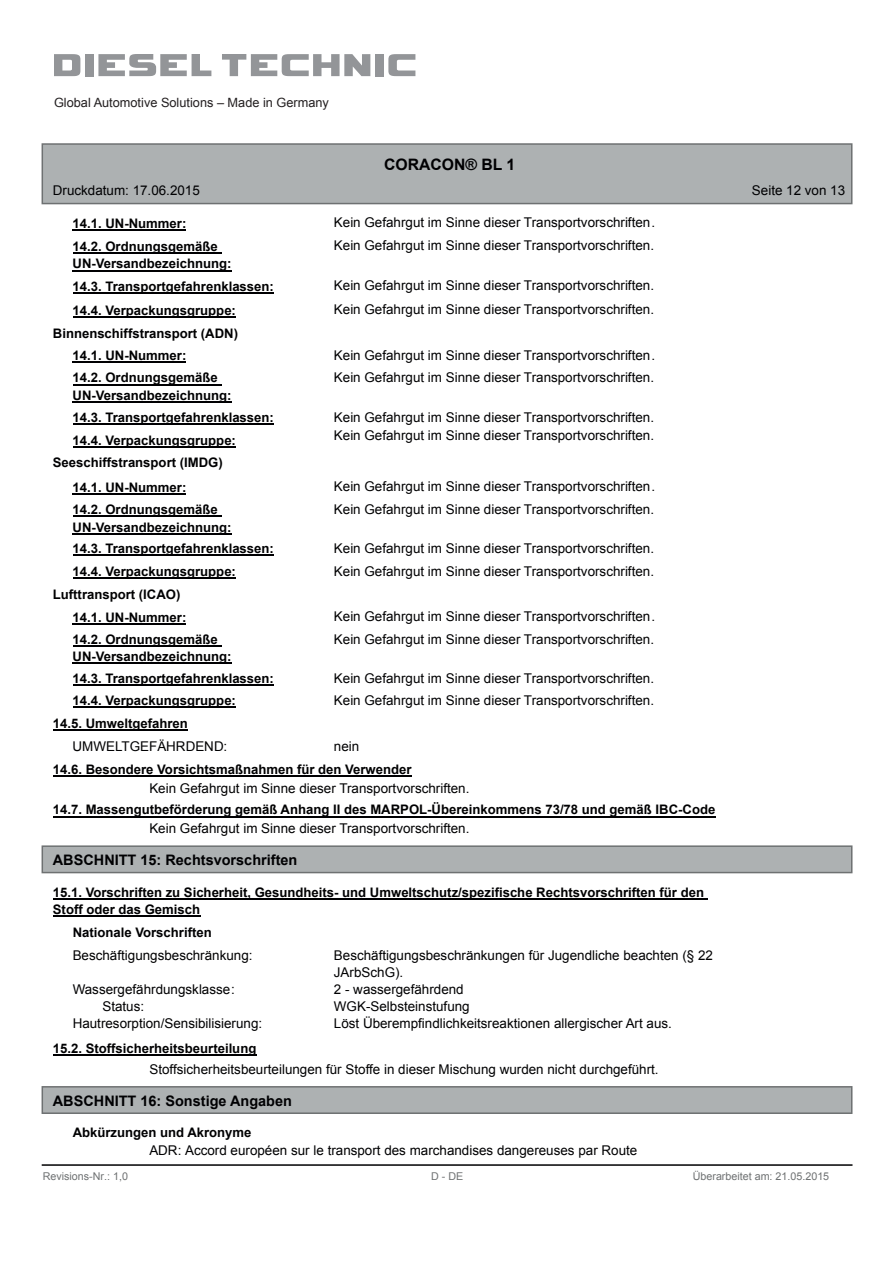
<style>
.page{position:relative;width:893px;height:1263px;background:#fff}
.page>*{position:absolute;margin:0;border:0;box-sizing:border-box;transform-origin:0 0}
.t1{font:700 15.75px "Arial";color:#000002}
.t2{font:700 14.4px "Arial";color:#000002}
.t3{font:13.35px/17.1px "Arial";color:#000002}
.t4{font:700 13.2px/22.4px "Arial";color:#000002}
.t5{font:12.75px "Arial";color:#231f20}
.t6{font:10.8px "Arial";color:#6e7172}
</style>
<div class="page">
<div style="left:42px;top:144px;width:810px;height:60px;background:#adb1b2"></div>
<div style="left:42px;top:143px;width:810px;height:61px;border:2px solid #6e7172"></div>
<div style="left:42px;top:846px;width:810px;height:26px;background:#adb1b2"></div>
<div style="left:42px;top:845px;width:810px;height:28px;border:2px solid #6e7172"></div>
<div style="left:42px;top:1087px;width:810px;height:26px;background:#adb1b2"></div>
<div style="left:42px;top:1086px;width:810px;height:28px;border:2px solid #6e7172"></div>
<hr style="left:42px;top:1164px;width:810px;height:2px;background:#000002">
<hr style="left:73px;top:229px;width:113px;height:2px;background:#000002">
<hr style="left:73px;top:252px;width:148px;height:1px;background:#000002">
<svg style="left:73px;top:270px;width:23px;height:1px"></svg>
<hr style="left:96px;top:270px;width:131px;height:1px;background:#000002">
<hr style="left:73px;top:292px;width:32px;height:2px;background:#000002">
<hr style="left:105px;top:292px;width:164px;height:2px;background:#000002">
<hr style="left:73px;top:316px;width:32px;height:1px;background:#000002">
<hr style="left:105px;top:316px;width:127px;height:1px;background:#000002">
<hr style="left:73px;top:362px;width:113px;height:1px;background:#000002">
<hr style="left:73px;top:384px;width:148px;height:1px;background:#000002">
<svg style="left:73px;top:402px;width:23px;height:1px"></svg>
<hr style="left:96px;top:402px;width:131px;height:1px;background:#000002">
<hr style="left:73px;top:424px;width:32px;height:1px;background:#000002">
<hr style="left:105px;top:424px;width:164px;height:1px;background:#000002">
<hr style="left:73px;top:446px;width:32px;height:2px;background:#000002">
<hr style="left:105px;top:446px;width:127px;height:2px;background:#000002">
<hr style="left:73px;top:493px;width:113px;height:1px;background:#000002">
<hr style="left:73px;top:515px;width:148px;height:1px;background:#000002">
<svg style="left:73px;top:533px;width:23px;height:1px"></svg>
<hr style="left:96px;top:533px;width:131px;height:1px;background:#000002">
<hr style="left:73px;top:555px;width:32px;height:1px;background:#000002">
<hr style="left:105px;top:555px;width:164px;height:1px;background:#000002">
<hr style="left:73px;top:577px;width:32px;height:1px;background:#000002">
<hr style="left:105px;top:577px;width:127px;height:1px;background:#000002">
<hr style="left:73px;top:623px;width:113px;height:2px;background:#000002">
<hr style="left:73px;top:645px;width:148px;height:1px;background:#000002">
<svg style="left:73px;top:663px;width:23px;height:1px"></svg>
<hr style="left:96px;top:663px;width:131px;height:1px;background:#000002">
<hr style="left:73px;top:684px;width:32px;height:2px;background:#000002">
<hr style="left:105px;top:684px;width:164px;height:2px;background:#000002">
<hr style="left:73px;top:707px;width:32px;height:1px;background:#000002">
<hr style="left:105px;top:707px;width:127px;height:1px;background:#000002">
<hr style="left:53px;top:729px;width:135px;height:1px;background:#000002">
<hr style="left:53px;top:775px;width:358px;height:2px;background:#000002">
<hr style="left:53px;top:816px;width:662px;height:1px;background:#000002">
<hr style="left:53px;top:898px;width:33px;height:1px;background:#000002">
<hr style="left:86px;top:898px;width:161px;height:1px;background:#000002">
<hr style="left:247px;top:898px;width:460px;height:1px;background:#000002">
<hr style="left:53px;top:916px;width:147px;height:1px;background:#000002">
<hr style="left:53px;top:1054px;width:203px;height:2px;background:#000002">
<svg style="left:54px;top:54px;width:26px;height:22px"></svg>
<div style="left:85px;top:54px;width:8px;height:22px;background:#939598"></div>
<svg style="left:98px;top:54px;width:113px;height:22px"></svg>
<svg style="left:222px;top:54px;width:148px;height:22px"></svg>
<div style="left:375px;top:54px;width:9px;height:22px;background:#939598"></div>
<svg style="left:388px;top:54px;width:27px;height:22px"></svg>
<p class="t5" style="left:54px;top:94px;width:276px">Global Automotive Solutions – Made in Germany</p>
<p class="t1" style="left:384px;top:154px;width:133px">CORACON® BL 1</p>
<p class="t3" style="left:53px;top:182px;width:149px">Druckdatum: 17.06.2015</p>
<p class="t3" style="left:752px;top:182px;width:95px">Seite 12 von 13</p>
<p class="t4" style="left:73px;top:212px;width:115px">14.1. UN-Nummer:</p>
<p class="t3" style="left:334px;top:214px;width:323px">Kein Gefahrgut im Sinne dieser Transportvorschriften.</p>
<p class="t4" style="left:73px;top:235px;width:147px">14.2. Ordnungsgemäße</p>
<p class="t3" style="left:334px;top:236px;width:322px">Kein Gefahrgut im Sinne dieser Transportvorschriften.</p>
<p class="t4" style="left:73px;top:253px;width:203px">UN-Versandbezeichnung:<br>14.3. Transportgefahrenklassen:</p>
<p class="t3" style="left:334px;top:277px;width:322px">Kein Gefahrgut im Sinne dieser Transportvorschriften.</p>
<p class="t4" style="left:73px;top:299px;width:165px">14.4. Verpackungsgruppe:</p>
<p class="t3" style="left:334px;top:300px;width:322px">Kein Gefahrgut im Sinne dieser Transportvorschriften.</p>
<p class="t4" style="left:73px;top:322px;width:167px;line-height:22.8px;text-indent:-20px">Binnenschiffstransport (ADN)<br>14.1. UN-Nummer:</p>
<p class="t3" style="left:334px;top:346px;width:323px">Kein Gefahrgut im Sinne dieser Transportvorschriften.</p>
<p class="t4" style="left:73px;top:367px;width:147px">14.2. Ordnungsgemäße</p>
<p class="t3" style="left:334px;top:369px;width:322px">Kein Gefahrgut im Sinne dieser Transportvorschriften.</p>
<p class="t4" style="left:73px;top:385px;width:203px;line-height:21.9px">UN-Versandbezeichnung:<br>14.3. Transportgefahrenklassen:</p>
<p class="t3" style="left:334px;top:409px;width:322px">Kein Gefahrgut im Sinne dieser Transportvorschriften.</p>
<p class="t4" style="left:73px;top:429px;width:165px">14.4. Verpackungsgruppe:</p>
<p class="t3" style="left:334px;top:427px;width:322px">Kein Gefahrgut im Sinne dieser Transportvorschriften.</p>
<p class="t4" style="left:73px;top:450px;width:152px;line-height:24.6px;text-indent:-20px">Seeschiffstransport (IMDG)<br>14.1. UN-Nummer:</p>
<p class="t3" style="left:334px;top:478px;width:323px">Kein Gefahrgut im Sinne dieser Transportvorschriften.</p>
<p class="t4" style="left:73px;top:498px;width:147px">14.2. Ordnungsgemäße</p>
<p class="t3" style="left:334px;top:500px;width:322px">Kein Gefahrgut im Sinne dieser Transportvorschriften.</p>
<p class="t4" style="left:73px;top:516px;width:203px;line-height:21.8px">UN-Versandbezeichnung:<br>14.3. Transportgefahrenklassen:</p>
<p class="t3" style="left:334px;top:540px;width:322px">Kein Gefahrgut im Sinne dieser Transportvorschriften.</p>
<p class="t4" style="left:73px;top:560px;width:165px">14.4. Verpackungsgruppe:</p>
<p class="t3" style="left:334px;top:562px;width:322px">Kein Gefahrgut im Sinne dieser Transportvorschriften.</p>
<p class="t4" style="left:73px;top:582px;width:115px;line-height:23.4px;text-indent:-20px">Lufttransport (ICAO)<br>14.1. UN-Nummer:</p>
<p class="t3" style="left:334px;top:608px;width:323px">Kein Gefahrgut im Sinne dieser Transportvorschriften.</p>
<p class="t4" style="left:73px;top:628px;width:147px">14.2. Ordnungsgemäße</p>
<p class="t3" style="left:334px;top:630px;width:322px">Kein Gefahrgut im Sinne dieser Transportvorschriften.</p>
<p class="t4" style="left:73px;top:646px;width:203px;line-height:21.6px">UN-Versandbezeichnung:<br>14.3. Transportgefahrenklassen:</p>
<p class="t3" style="left:334px;top:670px;width:322px">Kein Gefahrgut im Sinne dieser Transportvorschriften.</p>
<p class="t4" style="left:73px;top:689px;width:165px">14.4. Verpackungsgruppe:</p>
<p class="t3" style="left:334px;top:692px;width:322px">Kein Gefahrgut im Sinne dieser Transportvorschriften.</p>
<p class="t4" style="left:53px;top:712px;width:136px">14.5. Umweltgefahren</p>
<p class="t3" style="left:73px;top:738px;width:156px">UMWELTGEFÄHRDEND:</p>
<p class="t3" style="left:334px;top:738px;width:27px">nein</p>
<p class="t4" style="left:53px;top:758px;width:360px">14.6. Besondere Vorsichtsmaßnahmen für den Verwender</p>
<p class="t3" style="left:149px;top:779px;width:322px">Kein Gefahrgut im Sinne dieser Transportvorschriften.</p>
<p class="t4" style="left:53px;top:799px;width:664px">14.7. Massengutbeförderung gemäß Anhang II des MARPOL-Übereinkommens 73/78 und gemäß IBC-Code</p>
<p class="t3" style="left:149px;top:820px;width:322px">Kein Gefahrgut im Sinne dieser Transportvorschriften.</p>
<p class="t2" style="left:53px;top:850px;width:246px">ABSCHNITT 15: Rechtsvorschriften</p>
<p class="t4" style="left:53px;top:883px;width:653px;line-height:17.9px">15.1. Vorschriften zu Sicherheit, Gesundheits- und Umweltschutz/spezifische Rechtsvorschriften für den<br>Stoff oder das Gemisch</p>
<p class="t4" style="left:73px;top:922px;width:141px">Nationale Vorschriften</p>
<p class="t3" style="left:334px;top:946px;width:381px">Beschäftigungsbeschränkungen für Jugendliche beachten (§ 22<br>JArbSchG).</p>
<p class="t3" style="left:73px;top:946px;width:181px">Beschäftigungsbeschränkung:</p>
<p class="t3" style="left:73px;top:980px;width:164px">Wassergefährdungsklasse:</p>
<p class="t3" style="left:334px;top:980px;width:131px">2 - wassergefährdend</p>
<p class="t3" style="left:102px;top:997px;width:43px">Status:</p>
<p class="t3" style="left:334px;top:997px;width:137px">WGK-Selbsteinstufung</p>
<p class="t3" style="left:73px;top:1014px;width:191px">Hautresorption/Sensibilisierung:</p>
<p class="t3" style="left:334px;top:1015px;width:339px">Löst Überempfindlichkeitsreaktionen allergischer Art aus.</p>
<p class="t4" style="left:53px;top:1037px;width:205px">15.2. Stoffsicherheitsbeurteilung</p>
<p class="t3" style="left:149px;top:1060px;width:511px">Stoffsicherheitsbeurteilungen für Stoffe in dieser Mischung wurden nicht durchgeführt.</p>
<p class="t2" style="left:53px;top:1090px;width:241px">ABSCHNITT 16: Sonstige Angaben</p>
<p class="t4" style="left:73px;top:1121px;width:180px">Abkürzungen und Akronyme</p>
<p class="t3" style="left:149px;top:1142px;width:489px">ADR: Accord européen sur le transport des marchandises dangereuses par Route</p>
<p class="t6" style="left:43px;top:1169px;width:87px">Revisions-Nr.: 1,0</p>
<p class="t6" style="left:431px;top:1169px;width:34px">D - DE</p>
<p class="t6" style="left:693px;top:1169px;width:138px">Überarbeitet am: 21.05.2015</p>
</div>
